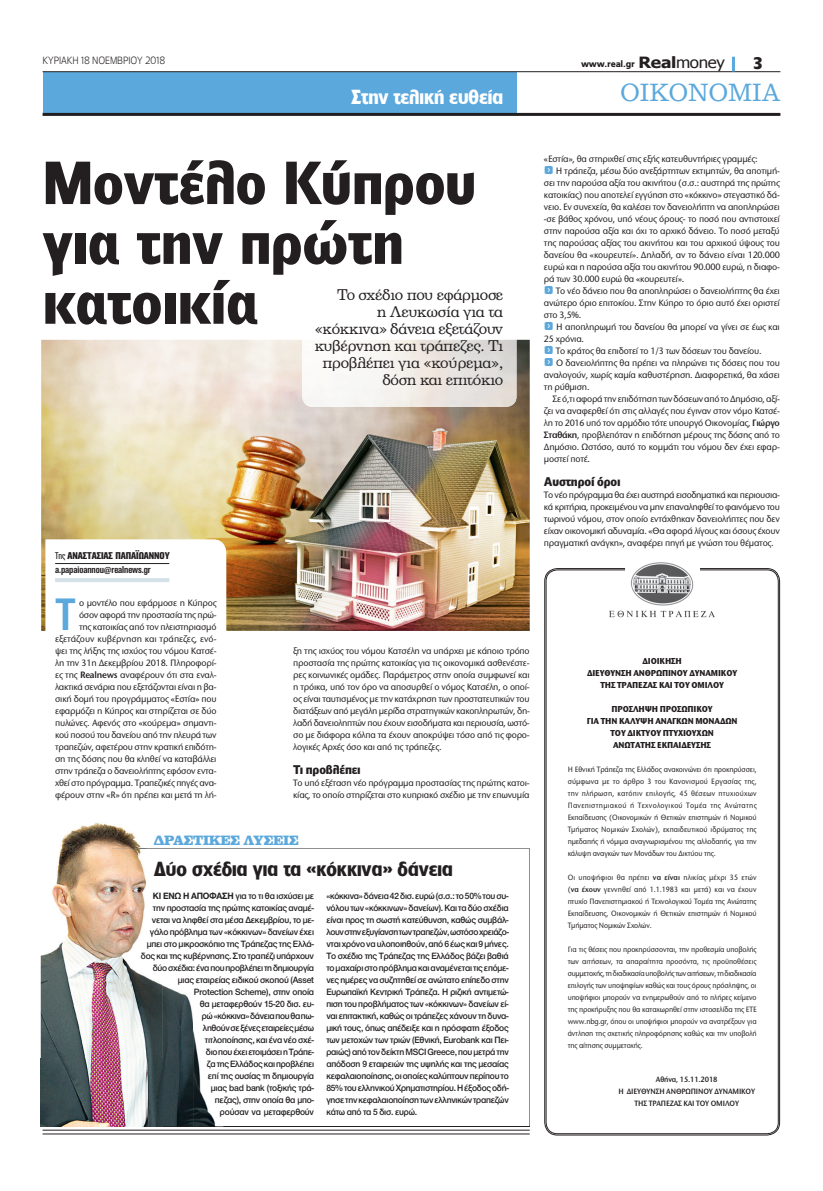
<style>
.page{position:relative;width:823px;height:1191px;background:#fff}
.page>*{position:absolute;margin:0;border:0;box-sizing:border-box;transform-origin:0 0}
.t1{font:900 57.8px/59.8px "PF Bell Gothic Text";letter-spacing:-.01em;color:#231f20;scale:.96 1}
.t2{font:500 42px "PF Lounge";color:#5ba8dc}
.t3{font:24px "PF Clarendon";color:#5ba8dc;scale:.96 1}
.t4{font:700 19px "PF Lounge";color:#231f20}
.t5{font:700 19px "PF Lounge";color:#fff}
.t6{font:700 16px "PF Lounge";color:#231f20}
.t7{font:15px/17px "PF Clarendon";letter-spacing:-.02em;color:#231f20;text-align:right}
.t8{font:900 13px "PF Clarendon";letter-spacing:-.015em;color:#5ba8dc;scale:.96 1}
.t9{font:900 12px "PF Bell Gothic Text";letter-spacing:-.015em;color:#231f20}
.t10{font:700 10px "PF Akzidenz Text Cond";letter-spacing:-.01em;color:#231f20}
.t11{font:900 10px "PF Akzidenz Text Cond";letter-spacing:-.01em;color:#231f20}
.t12{font:300 10px "PF Lounge";letter-spacing:-.005em;color:#231f20;scale:.96 1}
.t13{font:500 9.6px/12px "Stone Sans ITC Hel";letter-spacing:-.025em;color:#231f20;text-align:justify;scale:.96 1}
.t14{font:500 9.5px/12px "Helvetica Neue Greek";letter-spacing:-.025em;color:#231f20;text-align:right;scale:.96 1}
.t15{font:700 9px/12px "Stone Sans ITC Hel";letter-spacing:-.015em;color:#231f20;text-align:center;scale:.91 1}
.t16{font:900 9px "PF Catalog";letter-spacing:-.02em;color:#231f20;scale:.96 1}
.t17{font:500 8px/12px "Stone Sans ITC Hel";letter-spacing:-.015em;color:#231f20;text-align:justify;scale:.91 1}
.t18{font:600 8px/12px "Stone Sans ITC Hel";letter-spacing:-.015em;color:#231f20;text-align:center;scale:.91 1}
.s1{font-family:"Tahoma";font-weight:700;font-size:15.5px}
.s2{font-family:"Tahoma";font-weight:400;font-size:15.5px}
.s3{font-weight:400}
.s4{font-weight:600}
.s5{font-weight:700}
.s6{font-family:"Button Bonus Rounded Negative";font-weight:400;font-size:10px;color:#5ba8dc}
</style>
<div class="page">
<div style="left:43px;top:72px;width:473px;height:41px;background:#5ba8dc"></div>
<hr style="left:43px;top:71px;width:737px;height:1px;background:#231f20">
<hr style="left:43px;top:113px;width:737px;height:3px;background:#231f20">
<hr style="left:731px;top:57px;width:3px;height:14px;background:#5ba8dc">
<hr style="left:43px;top:1126px;width:486px;height:1px;background:#231f20">
<hr style="left:43px;top:1129px;width:486px;height:1px;background:#231f20">
<hr style="left:43px;top:1133px;width:486px;height:1px;background:#231f20">
<img style="left:41px;top:823px;width:122px;height:303px">
<img style="left:162px;top:978px;width:31px;height:148px">
<img style="left:193px;top:1029px;width:23px;height:97px">
<img style="left:112px;top:848px;width:34px;height:1px">
<img style="left:41px;top:340px;width:488px;height:291px">
<img style="left:302px;top:340px;width:214px;height:67px">
<svg style="left:45px;top:539px;width:181px;height:92px"></svg>
<hr style="left:55px;top:563px;width:114px;height:1px;background:#231f20">
<hr style="left:55px;top:578px;width:114px;height:4px;background:#d4e0e7">
<div style="left:545px;top:569px;width:233px;height:565px;border:1px solid #231f20;border-radius:11px"></div>
<img style="left:608px;top:562px;width:107px;height:56px">
<p class="t12" style="left:43px;top:55px;width:129px">ΚΥΡΙΑΚΗ 18 ΝΟΕΜΒΡΙΟΥ 2018</p>
<p class="t16" style="left:580px;top:59px;width:151px">www.real.gr <span class="s1">Real</span><span class="s2">money</span></p>
<h3 class="t6" style="left:752px;top:54px;width:11px">3</h3>
<h3 class="t5" style="left:351px;top:86px;width:153px">Στην τελική ευθεία</h3>
<h3 class="t3" style="left:620px;top:80px;width:168px">OIKONOMIA</h3>
<h1 class="t1" style="left:43px;top:151px;width:453px">Μοντέλο Κύπρου για την πρώτη κατοικία</h1>
<h3 class="t7" style="left:314px;top:286px;width:190px">Το σχέδιο που εφάρµοσε<br>η Λευκωσία για τα «κόκκινα» δάνεια εξετάζουν κυβέρνηση και τράπεζες. Τι προβλέπει για «κούρεµα», δόση και επιτόκιο</h3>
<p class="t11" style="left:55px;top:550px;width:116px"><span class="s3">Της</span> ΑΝΑΣΤΑΣΙΑΣ ΠΑΠΑΪΩΑΝΝΟΥ</p>
<h2 class="t2" style="left:55px;top:591px;width:22px">Τ</h2>
<p class="t10" style="left:55px;top:564px;width:97px">a.papaioannou@realnews.gr</p>
<p class="t13" style="left:55px;top:597px;width:170px;text-align:right">ο µοντέλο που εφάρµοσε η Κύπρος<br>όσον αφορά την προστασία της πρώ-<br>της κατοικίας από τον πλειστηριασµό εξετάζουν κυβέρνηση και τράπεζες, ενό&shy;ψει της λήξης της ισχύος του νόµου Κατσέ&shy;λη την 31η ∆εκεµβρίου 2018. Πληροφορί&shy;ες της <span class="s4">Realnews</span> αναφέρουν ότι στα εναλ&shy;λακτικά σενάρια που εξετάζονται είναι η βα&shy;σική δοµή του προγράµµατος «Εστία» που εφαρµόζει η Κύπρος και στηρίζεται σε δύο πυλώνες. Αφενός στο «κούρεµα» σηµαντι&shy;κού ποσού του δανείου από την πλευρά των τραπεζών, αφετέρου στην κρατική επιδότη&shy;ση της δόσης που θα κληθεί να καταβάλλει στην τράπεζα ο δανειολήπτης εφόσον εντα&shy;χθεί στο πρόγραµµα. Τραπεζικές πηγές ανα&shy;φέρουν στην «R» ότι πρέπει και µετά τη λή-</p>
<p class="t13" style="left:293px;top:645px;width:248px">ξη της ισχύος του νόµου Κατσέλη να υπάρχει µε κάποιο τρόπο προστασία της πρώτης κατοικίας για τις οικονοµικά ασθενέστε&shy;ρες κοινωνικές οµάδες. Παράµετρος στην οποία συµφωνεί και η τρόικα, υπό τον όρο να αποσυρθεί ο νόµος Κατσέλη, ο οποί&shy;ος είναι ταυτισµένος µε την κατάχρηση των προστατευτικών του διατάξεων από µεγάλη µερίδα στρατηγικών κακοπληρωτών, δη&shy;λαδή δανειοληπτών που έχουν εισοδήµατα και περιουσία, ωστό&shy;σο µε διάφορα κόλπα τα έχουν αποκρύψει τόσο από τις φορο&shy;λογικές Αρχές όσο και από τις τράπεζες.</p>
<p class="t9" style="left:293px;top:762px;width:69px">Τι προβλέπει</p>
<p class="t13" style="left:293px;top:777px;width:248px">Το υπό εξέταση νέο πρόγραµµα προστασίας της πρώτης κατοι&shy;κίας, το οποίο στηρίζεται στο κυπριακό σχέδιο µε την επωνυµία</p>
<h3 class="t8" style="left:154px;top:832px;width:152px">∆ΡΑΣΤΙΚΕΣ ΛΥΣΕΙΣ</h3>
<h3 class="t4" style="left:154px;top:858px;width:300px">∆ύο σχέδια για τα «κόκκινα» δάνεια</h3>
<p class="t14" style="left:141px;top:890px;width:182px"><span class="s5">ΚΙ ΕΝΩ Η ΑΠΟΦΑΣΗ</span> για το τι θα ισχύσει με την προστασία της πρώτης κατοικίας αναμέ&shy;νεται να ληφθεί στα μέσα Δεκεμβρίου, το με&shy;γάλο πρόβλημα των «κόκκινων» δανείων έχει μπει στο μικροσκόπιο της Τράπεζας της Ελλά&shy;δος και της κυβέρνησης. Στο τραπέζι υπάρχουν δύο σχέδια: ένα που προβλέπει τη δημιουργία μιας εταιρείας ειδικού σκοπού (Asset Protection Scheme), στην οποία<br>θα μεταφερθούν 15-20 δισ. ευ-<br>ρώ «κόκκινα» δάνεια που θα πω-<br>ληθούν σε ξένες εταιρείες μέσω<br>τιτλοποίησης, και ένα νέο σχέ-<br>διο που έχει ετοιμάσει η Τράπε-<br>ζα της Ελλάδος και προβλέπει<br>επί της ουσίας τη δημιουργία<br>μιας bad bank (τοξικής τρά-<br>πεζας), στην οποία θα μπο-<br>ρούσαν να μεταφερθούν</p>
<p class="t14" style="left:326px;top:890px;width:191px;text-align:justify">«κόκκινα» δάνεια 42 δισ. ευρώ (σ.σ.: το 50% του συ&shy;νόλου των «κόκκινων» δανείων). Και τα δύο σχέδια είναι προς τη σωστή κατεύθυνση, καθώς συμβάλ&shy;λουν στην εξυγίανση των τραπεζών, ωστόσο χρειάζο&shy;νται χρόνο να υλοποιηθούν, από 6 έως και 9 μήνες.<br>Το σχέδιο της Τράπεζας της Ελλάδος βάζει βαθιά το μαχαίρι στο πρόβλημα και αναμένεται τις επόμε&shy;νες ημέρες να συζητηθεί σε ανώτατο επίπεδο στην Ευρωπαϊκή Κεντρική Τράπεζα. Η ριζική αντιμετώ&shy;πιση του προβλήματος των «κόκκινων» δανείων εί&shy;ναι επιτακτική, καθώς οι τράπεζες χάνουν τη δυνα&shy;μική τους, όπως απέδειξε και η πρόσφατη έξοδος των μετοχών των τριών (Εθνική, Eurobank και Πει&shy;ραιώς) από τον δείκτη MSCI Greece, που μετρά την απόδοση 9 εταιρειών της υψηλής και της μεσαίας κεφαλαιοποίησης, οι οποίες καλύπτουν περίπου το 85% του ελληνικού Χρηματιστηρίου. Η έξοδος οδή&shy;γησε την κεφαλαιοποίηση των ελληνικών τραπεζών κάτω από τα 5 δισ. ευρώ.</p>
<p class="t13" style="left:543px;top:153px;width:247px;text-align:left">«Εστία», θα στηριχθεί στις εξής κατευθυντήριες γραµµές:<br><span class="s6">f</span> Η τράπεζα, µέσω δύο ανεξάρτητων εκτιµητών, θα αποτιµή&shy;σει την παρούσα αξία του ακινήτου (σ.σ.: αυστηρά της πρώτης κατοικίας) που αποτελεί εγγύηση στο «κόκκινο» στεγαστικό δά&shy;νειο. Εν συνεχεία, θα καλέσει τον δανειολήπτη να αποπληρώσει -σε βάθος χρόνου, υπό νέους όρους- το ποσό που αντιστοιχεί στην παρούσα αξία και όχι το αρχικό δάνειο. Το ποσό µεταξύ της παρούσας αξίας του ακινήτου και του αρχικού ύψους του δανείου θα «κουρευτεί». ∆ηλαδή, αν το δάνειο είναι 120.000 ευρώ και η παρούσα αξία του ακινήτου 90.000 ευρώ, η διαφο&shy;ρά των 30.000 ευρώ θα «κουρευτεί».<br><span class="s6">f</span> Το νέο δάνειο που θα αποπληρώσει ο δανειολήπτης θα έχει ανώτερο όριο επιτοκίου. Στην Κύπρο το όριο αυτό έχει οριστεί στο 3,5%.<br><span class="s6">f</span> Η αποπληρωµή του δανείου θα µπορεί να γίνει σε έως και 25 χρόνια.<br><span class="s6">f</span> Το κράτος θα επιδοτεί το 1/3 των δόσεων του δανείου.<br><span class="s6">f</span> Ο δανειολήπτης θα πρέπει να πληρώνει τις δόσεις που του αναλογούν, χωρίς καµία καθυστέρηση. ∆ιαφορετικά, θα χάσει τη ρύθµιση.</p>
<p class="t13" style="left:543px;top:393px;width:247px;text-indent:9px">Σε ό,τι αφορά την επιδότηση των δόσεων από το ∆ηµόσιο, αξί&shy;ζει να αναφερθεί ότι στις αλλαγές που έγιναν στον νόµο Κατσέ&shy;λη το 2016 υπό τον αρµόδιο τότε υπουργό Οικονοµίας, <span class="s4">Γιώργο Σταθάκη</span>, προβλεπόταν η επιδότηση µέρους της δόσης από το ∆ηµόσιο. Ωστόσο, αυτό το κοµµάτι του νόµου δεν έχει εφαρ&shy;µοστεί ποτέ.</p>
<p class="t9" style="left:543px;top:474px;width:78px">Αυστηροί όροι</p>
<p class="t13" style="left:543px;top:489px;width:247px">Το νέο πρόγραµµα θα έχει αυστηρά εισοδηµατικά και περιουσια&shy;κά κριτήρια, προκειµένου να µην επαναληφθεί το φαινόµενο του τωρινού νόµου, στον οποίο εντάχθηκαν δανειολήπτες που δεν είχαν οικονοµική αδυναµία. «Θα αφορά λίγους και όσους έχουν πραγµατική ανάγκη», αναφέρει πηγή µε γνώση του θέµατος.</p>
<p class="t15" style="left:586px;top:655px;width:166px">∆ΙΟΙΚΗΣΗ<br>∆ΙΕΥΘΥΝΣΗ ΑΝΘΡΩΠΙΝΟΥ ∆ΥΝΑΜΙΚΟΥ<br>ΤΗΣ ΤΡΑΠΕΖΑΣ ΚΑΙ ΤΟΥ ΟΜΙΛΟΥ</p>
<p class="t15" style="left:586px;top:703px;width:167px">ΠΡΟΣΛΗΨΗ ΠΡΟΣΩΠΙΚΟΥ<br>ΓΙΑ ΤΗΝ ΚΑΛΥΨΗ ΑΝΑΓΚΩΝ ΜΟΝΑ∆ΩΝ<br>ΤΟΥ ∆ΙΚΤΥΟΥ ΠΤΥΧΙΟΥΧΩΝ<br>ΑΝΩΤΑΤΗΣ ΕΚΠΑΙ∆ΕΥΣΗΣ</p>
<p class="t17" style="left:567px;top:763px;width:209px">Η Εθνική Τράπεζα της Ελλάδος ανακοινώνει ότι προκηρύσσει, σύµφωνα µε το άρθρο 3 του Κανονισµού Εργασίας της, την πλήρωση, κατόπιν επιλογής, 45 θέσεων πτυχιούχων Πανεπιστηµιακού ή Τεχνολογικού Τοµέα της Ανώτατης Εκπαίδευσης (Οικονοµικών ή Θετικών επιστηµών ή Νοµικού Τµήµατος Νοµικών Σχολών), εκπαιδευτικού ιδρύµατος της ηµεδαπής ή νόµιµα αναγνωρισµένου της αλλοδαπής, για την κάλυψη αναγκών των Μονάδων του ∆ικτύου της.</p>
<p class="t17" style="left:567px;top:871px;width:209px">Οι υποψήφιοι θα πρέπει <span class="s4">να είναι</span> ηλικίας µέχρι 35 ετών (<span class="s4">να έχουν</span> γεννηθεί από 1.1.1983 και µετά) και να έχουν πτυχίο Πανεπιστηµιακού ή Τεχνολογικού Τοµέα της Ανώτατης Εκπαίδευσης, Οικονοµικών ή Θετικών επιστηµών ή Νοµικού Τµήµατος Νοµικών Σχολών.</p>
<p class="t17" style="left:567px;top:943px;width:209px">Για τις θέσεις που προκηρύσσονται, την προθεσµία υποβολής των αιτήσεων, τα απαραίτητα προσόντα, τις προϋποθέσεις συµµετοχής, τη διαδικασία υποβολής των αιτήσεων, τη διαδικασία επιλογής των υποψηφίων καθώς και τους όρους πρόσληψης, οι υποψήφιοι µπορούν να ενηµερωθούν από το πλήρες κείµενο της προκήρυξης που θα καταχωρηθεί στην ιστοσελίδα της ΕΤΕ www.nbg.gr, όπου οι υποψήφιοι µπορούν να ανατρέξουν για άντληση της σχετικής πληροφόρησης καθώς και την υποβολή της αίτησης συµµετοχής.</p>
<p class="t18" style="left:618px;top:1073px;width:152px">Αθήνα, 15.11.2018<br>Η ∆ΙΕΥΘΥΝΣΗ ΑΝΘΡΩΠΙΝΟΥ ∆ΥΝΑΜΙΚΟΥ<br>ΤΗΣ ΤΡΑΠΕΖΑΣ ΚΑΙ ΤΟΥ ΟΜΙΛΟΥ</p>
</div>
